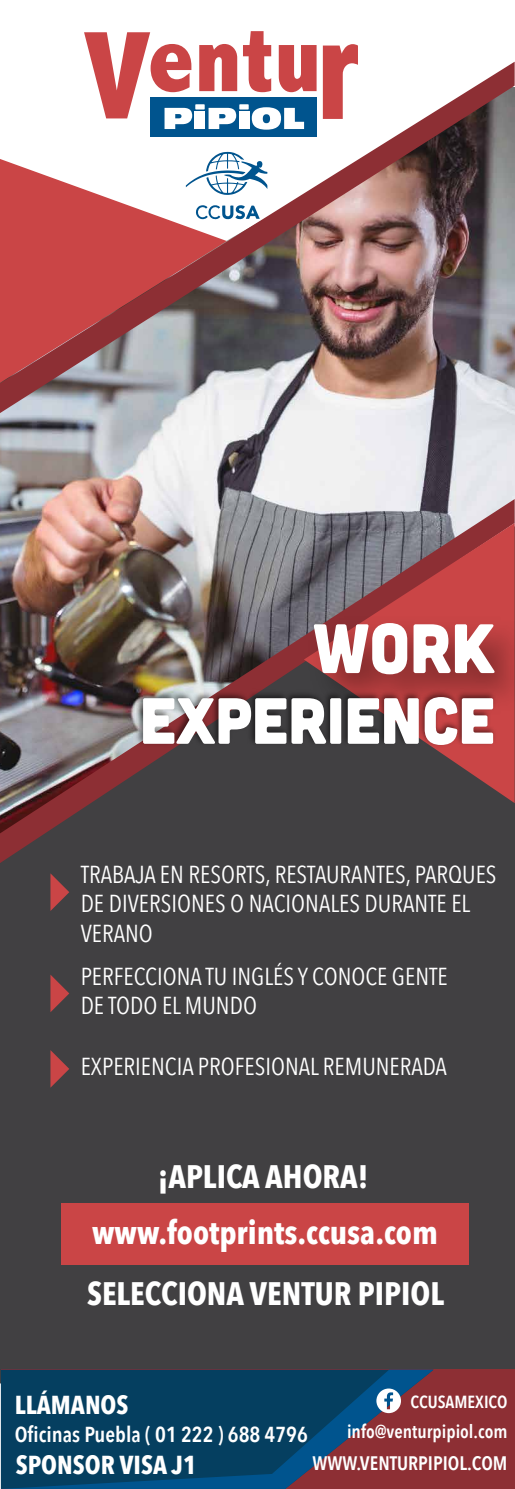
<style>
.page{position:relative;width:515px;height:1489px;background:#fff}
.page>*{position:absolute;margin:0;border:0;box-sizing:border-box;transform-origin:0 0}
.t1{font:69.65px "Cubano";color:#fff}
.t2{font:65.1px "Cubano";color:#fff}
.t3{font:700 32.46px "Avenir Next Condensed";color:#fff}
.t4{font:700 25.9px "Avenir Next Condensed";color:#fff}
.t5{font:24.5px/29.4px "Avenir Next Condensed";color:#fff}
.t6{font:600 21.61px "Avenir Next Condensed";color:#fff}
.t7{font:600 19.51px "Avenir Next Condensed";color:#fff}
.t8{font:600 18.55px "Avenir Next Condensed";color:#fff}
.t9{font:600 17.5px "Avenir Next Condensed";color:#fff}
</style>
<div class="page">
<img style="left:0;top:413px;width:514px;height:86px">
<svg style="left:199px;top:44px;width:38px;height:18px"></svg>
<svg style="left:243px;top:31px;width:28px;height:31px"></svg>
<svg style="left:278px;top:45px;width:38px;height:17px"></svg>
<svg style="left:322px;top:44px;width:35px;height:18px"></svg>
<svg style="left:84px;top:32px;width:107px;height:30px"></svg>
<img style="left:0;top:62px;width:514px;height:351px">
<svg style="left:0;top:158px;width:227px;height:225px;background:#bd6e70"></svg>
<div style="left:0;top:863px;width:514px;height:520px;background:#414042"></div>
<svg style="left:186px;top:152px;width:81px;height:43px"></svg>
<svg style="left:195px;top:205px;width:64px;height:14px"></svg>
<img style="left:0;top:499px;width:514px;height:364px">
<svg style="left:303px;top:523px;width:211px;height:280px;background:#7a5156"></svg>
<img style="left:294px;top:595px;width:220px;height:144px">
<img style="left:130px;top:678px;width:369px;height:84px">
<div style="left:1px;top:1369px;width:513px;height:119px;background:#8d2f34"></div>
<svg style="left:1px;top:1369px;width:432px;height:119px;fill:#053f60"></svg>
<svg style="left:376px;top:1388px;width:24px;height:24px"></svg>
<svg style="left:50px;top:873px;width:19px;height:38px"></svg>
<svg style="left:50px;top:974px;width:19px;height:38px"></svg>
<svg style="left:50px;top:1050px;width:19px;height:37px"></svg>
<div style="left:62px;top:1202px;width:406px;height:62px;background:#ca4546"></div>
<h1 class="t1" style="left:312px;top:603px;width:183px">WORK</h1>
<h2 class="t2" style="left:140px;top:679px;width:356px">EXPERIENCE</h2>
<p class="t5" style="left:81px;top:858px;width:417px">TRABAJA EN RESORTS, RESTAURANTES, PARQUES<br>DE DIVERSIONES O NACIONALES DURANTE EL<br>VERANO</p>
<p class="t5" style="left:81px;top:960px;width:368px">PERFECCIONA TU INGLÉS Y CONOCE GENTE<br>DE TODO EL MUNDO</p>
<p class="t5" style="left:81px;top:1050px;width:367px">EXPERIENCIA PROFESIONAL REMUNERADA</p>
<h3 class="t3" style="left:157px;top:1156px;width:212px">¡APLICA AHORA!</h3>
<h3 class="t3" style="left:92px;top:1212px;width:347px">www.footprints.ccusa.com</h3>
<h3 class="t3" style="left:87px;top:1273px;width:358px">SELECCIONA VENTUR PIPIOL</h3>
<p class="t4" style="left:15px;top:1388px;width:115px">LLÁMANOS</p>
<p class="t6" style="left:15px;top:1415px;width:294px">Oficinas Puebla ( 01 222 ) 688 4796</p>
<p class="t8" style="left:347px;top:1415px;width:162px">info@venturpipiol.com</p>
<p class="t9" style="left:410px;top:1386px;width:98px">CCUSAMEXICO</p>
<p class="t4" style="left:16px;top:1448px;width:182px">SPONSOR VISA J1</p>
<p class="t7" style="left:312px;top:1446px;width:196px">WWW.VENTURPIPIOL.COM</p>
</div>
